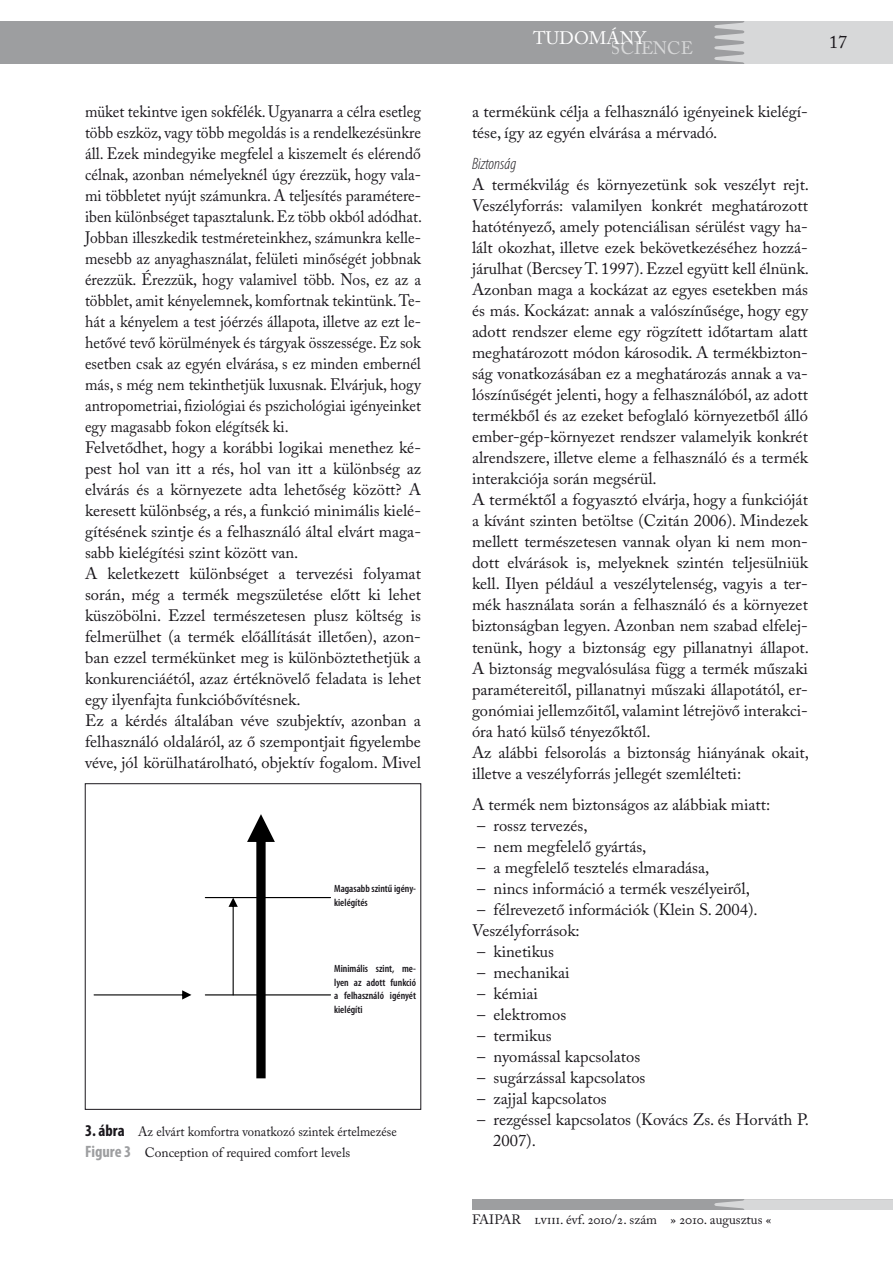
<style>
.page{position:relative;width:893px;height:1263px;background:#fff}
.page>*{position:absolute;margin:0;border:0;box-sizing:border-box;transform-origin:0 0}
.t1{font:18px "Adobe Caslon Pro";color:#fff}
.t2{font:18px "Adobe Caslon Pro";color:#1a171c}
.t3{font:17.1px "Adobe Caslon Pro";color:#1a171c}
.t4{font:16.5px/21px "Adobe Caslon Pro";color:#1a171c}
.t5{font:16.5px/21px "Adobe Caslon Pro";color:#1a171c;scale:.94 1}
.t6{font:italic 300 condensed 16.5px "Myriad Pro";color:#1a171c}
.t7{font:13.5px/21px "Adobe Caslon Pro";color:#1a171c;scale:.94 1}
.t8{font:13.5px "Adobe Caslon Pro";color:#1a171c}
.t9{font:600 condensed 10.5px/13.5px "Myriad Pro";color:#1a171c}
.s1{font-family:"Myriad Pro";font-weight:700;font-stretch:condensed;font-size:16.5px}
.s2{font-family:"Myriad Pro";font-weight:700;font-stretch:condensed;font-size:16.5px;color:#9d9ea0}
</style>
<div class="page">
<div style="left:0;top:21px;width:893px;height:43px;background:#9d9ea0"></div>
<div style="left:472px;top:1199px;width:421px;height:11px;background:#9d9ea0"></div>
<svg style="left:714px;top:21px;width:179px;height:43px;background:#d1d2d4"></svg>
<svg style="left:714px;top:1199px;width:179px;height:11px;background:#d1d1d3"></svg>
<svg style="left:247px;top:814px;width:28px;height:264px"></svg>
<hr style="left:205px;top:994px;width:125px;height:1px;background:#000">
<hr style="left:205px;top:897px;width:125px;height:1px;background:#000">
<svg style="left:229px;top:898px;width:9px;height:97px"></svg>
<svg style="left:94px;top:990px;width:97px;height:9px"></svg>
<p class="t1" style="left:533px;top:28px;width:115px">TUDOMÁNY</p>
<p class="t1" style="left:611px;top:37px;width:84px">SCIENCE</p>
<p class="t5" style="left:85px;top:101px;width:360px">müket tekintve igen sokfélék. Ugyanarra a célra esetleg több eszköz, vagy több megoldás is a rendelkezésünkre áll. Ezek mindegyike megfelel a kiszemelt és elérendő célnak, azonban némelyeknél úgy érezzük, hogy vala&shy;mi többletet nyújt számunkra. A teljesítés paramétere&shy;iben különbséget tapasztalunk. Ez több okból adódhat.<br>Jobban illeszkedik testméreteinkhez, számunkra kelle&shy;mesebb az anyaghasználat, felületi minőségét jobbnak érezzük. Érezzük, hogy valamivel több. Nos, ez az a többlet, amit kényelemnek, komfortnak tekintünk. Te&shy;hát a kényelem a test jóérzés állapota, illetve az ezt le&shy;hetővé tevő körülmények és tárgyak összessége. Ez sok esetben csak az egyén elvárása, s ez minden embernél más, s még nem tekinthetjük luxusnak. Elvárjuk, hogy antropometriai, fiziológiai és pszichológiai igényeinket egy magasabb fokon elégítsék ki.<br>Felvetődhet, hogy a korábbi logikai menethez ké&shy;pest hol van itt a rés, hol van itt a különbség az elvárás és a környezete adta lehetőség között? A keresett különbség, a rés, a funkció minimális kielé&shy;gítésének szintje és a felhasználó által elvárt maga&shy;sabb kielégítési szint között van.<br>A keletkezett különbséget a tervezési folyamat során, még a termék megszületése előtt ki lehet küszöbölni. Ezzel természetesen plusz költség is felmerülhet (a termék előállítását illetően), azon&shy;ban ezzel termékünket meg is különböztethetjük a konkurenciáétól, azaz értéknövelő feladata is lehet egy ilyenfajta funkcióbővítésnek.<br>Ez a kérdés általában véve szubjektív, azonban a felhasználó oldaláról, az ő szempontjait figyelembe véve, jól körülhatárolható, objektív fogalom. Mivel</p>
<p class="t4" style="left:472px;top:101px;width:337px">a termékünk célja a felhasználó igényeinek kielégí&shy;tése, így az egyén elvárása a mérvadó.</p>
<p class="t6" style="left:472px;top:154px;width:46px">Biztonság</p>
<p class="t4" style="left:472px;top:174px;width:339px">A termékvilág és környezetünk sok veszélyt rejt.<br>Veszélyforrás: valamilyen konkrét meghatározott hatótényező, amely potenciálisan sérülést vagy ha&shy;lált okozhat, illetve ezek bekövetkezéséhez hozzá&shy;járulhat (Bercsey T. 1997). Ezzel együtt kell élnünk.<br>Azonban maga a kockázat az egyes esetekben más és más. Kockázat: annak a valószínűsége, hogy egy adott rendszer eleme egy rögzített időtartam alatt meghatározott módon károsodik. A termékbizton&shy;ság vonatkozásában ez a meghatározás annak a va&shy;lószínűségét jelenti, hogy a felhasználóból, az adott termékből és az ezeket befoglaló környezetből álló ember-gép-környezet rendszer valamelyik konkrét alrendszere, illetve eleme a felhasználó és a termék interakciója során megsérül.<br>A terméktől a fogyasztó elvárja, hogy a funkcióját a kívánt szinten betöltse (Czitán 2006). Mindezek mellett természetesen vannak olyan ki nem mon&shy;dott elvárások is, melyeknek szintén teljesülniük kell. Ilyen például a veszélytelenség, vagyis a ter&shy;mék használata során a felhasználó és a környezet biztonságban legyen. Azonban nem szabad elfelej&shy;tenünk, hogy a biztonság egy pillanatnyi állapot.<br>A biztonság megvalósulása függ a termék műszaki paramétereitől, pillanatnyi műszaki állapotától, er&shy;gonómiai jellemzőitől, valamint létrejövő interakci&shy;óra ható külső tényezőktől.<br>Az alábbi felsorolás a biztonság hiányának okait, illetve a veszélyforrás jellegét szemlélteti:</p>
<p class="t4" style="left:472px;top:794px;width:300px">A termék nem biztonságos az alábbiak miatt:</p>
<p class="t4" style="left:477px;top:815px;width:112px">– rossz tervezés,</p>
<p class="t4" style="left:477px;top:836px;width:171px">– nem megfelelő gyártás,</p>
<p class="t4" style="left:477px;top:857px;width:234px">– a megfelelő tesztelés elmaradása,</p>
<p class="t4" style="left:477px;top:878px;width:274px">– nincs információ a termék veszélyeiről,</p>
<p class="t4" style="left:472px;top:899px;width:287px;text-indent:5px">– félrevezető információk (Klein S. 2004).<br>Veszélyforrások:</p>
<p class="t4" style="left:477px;top:941px;width:78px">– kinetikus</p>
<p class="t4" style="left:477px;top:962px;width:94px">– mechanikai</p>
<p class="t4" style="left:477px;top:983px;width:62px">– kémiai</p>
<p class="t4" style="left:477px;top:1004px;width:91px">– elektromos</p>
<p class="t4" style="left:477px;top:1025px;width:76px">– termikus</p>
<p class="t4" style="left:477px;top:1046px;width:165px">– nyomással kapcsolatos</p>
<p class="t4" style="left:477px;top:1067px;width:170px">– sugárzással kapcsolatos</p>
<p class="t4" style="left:477px;top:1088px;width:131px">– zajjal kapcsolatos</p>
<p class="t4" style="left:493px;top:1109px;width:317px;text-indent:-16px">– rezgéssel kapcsolatos (Kovács Zs. és Horváth P.<br>2007).</p>
<p class="t3" style="left:370px;top:879px;width:366px">Növelt teljesítményi szint. Termék használatával elért</p>
<p class="t9" style="left:334px;top:882px;width:83px">Magasabb szintű igény&shy;kielégítés</p>
<p class="t9" style="left:334px;top:962px;width:83px;text-align:justify">Minimális szint, me&shy;lyen az adott funkció a felhasználó igényét kielégíti</p>
<p class="t7" style="left:85px;top:1120px;width:333px"><span class="s1">3. ábra</span> Az elvárt komfortra vonatkozó szintek értelmezése<br><span class="s2">Figure 3</span> Conception of required comfort levels</p>
<p class="t8" style="left:472px;top:1211px;width:301px">FAIPAR lviii. évf. 2010/2. szám » 2010. augusztus «</p>
<p class="t2" style="left:829px;top:31px;width:19px">17</p>
</div>
